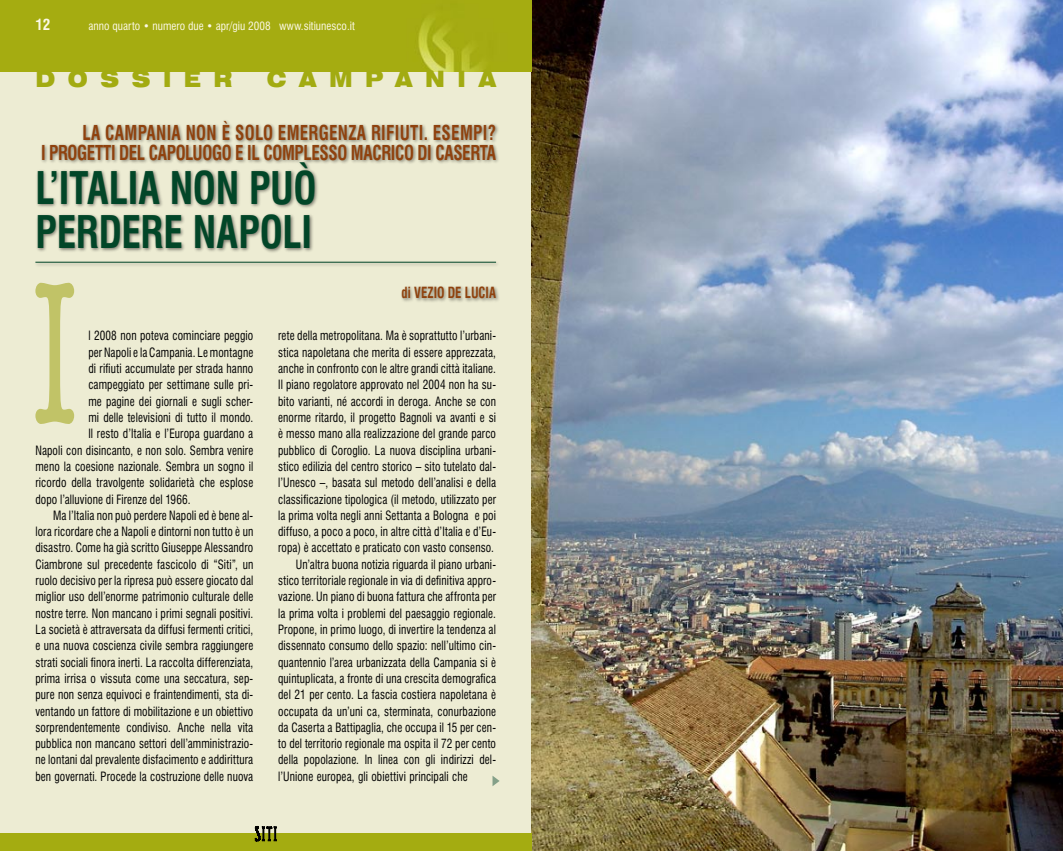
<style>
.page{position:relative;width:1063px;height:851px;background:#fff}
.page>*{position:absolute;margin:0;border:0;box-sizing:border-box;transform-origin:0 0}
.t1{font:700 condensed 43.75px/43.8px "Swiss 721 BT";letter-spacing:-.005em;color:#024628;scale:.9 1}
.t2{font:900 expanded 22.5px "Swiss 721 BT";letter-spacing:.655em;color:#a2ab11;scale:.85 1}
.t3{font:700 condensed 20px/20px "Swiss 721 BT";letter-spacing:-.02em;color:#8f420e;text-align:right;scale:.85 1}
.t4{font:700 condensed 15px "Swiss 721 BT";color:#8f420e;scale:.85 1}
.t5{font:700 condensed 15px "Swiss 721 BT";color:#fcf9e6}
.t6{font:condensed 12.5px "Swiss 721 BT";letter-spacing:.01em;color:#000;scale:.9 1}
.t7{font:condensed 11.25px "Swiss 721 BT";color:#fcf9e6}
</style>
<div class="page">
<div style="left:0;top:0;width:531px;height:850px;background:#edecd3"></div>
<img style="left:531px;top:0;width:532px;height:850px">
<div style="left:0;top:0;width:531px;height:71px;background:#a5ac11"></div>
<div style="left:0;top:833px;width:531px;height:17px;background:#a4ac11"></div>
<svg style="left:255px;top:826px;width:21px;height:15px"></svg>
<svg style="left:35px;top:303px;width:39px;height:121px"></svg>
<svg style="left:493px;top:776px;width:7px;height:10px"></svg>
<div style="left:33px;top:118px;width:468px;height:185px;background:#000;opacity:.5"></div>
<hr style="left:35px;top:262px;width:461px;height:1px;background:#024628">
<p class="t5" style="left:35px;top:16px;width:16px">12</p>
<p class="t7" style="left:89px;top:19px;width:268px">anno quarto • numero due • apr/giu 2008 www.sitiunesco.it</p>
<h2 class="t2" style="left:35px;top:65px;width:233px">DOSSIER</h2>
<h2 class="t2" style="left:267px;top:65px;width:271px">CAMPANIA</h2>
<h3 class="t3" style="left:41px;top:123px;width:537px">LA CAMPANIA NON È SOLO EMERGENZA RIFIUTI. ESEMPI?<br>I PROGETTI DEL CAPOLUOGO E IL COMPLESSO MACRICO DI CASERTA</h3>
<h1 class="t1" style="left:35px;top:166px;width:314px">L’ITALIA NON PUÒ<br>PERDERE NAPOLI</h1>
<p class="t4" style="left:402px;top:283px;width:113px">di VEZIO DE LUCIA</p>
<p class="t6" style="left:88px;top:328px;width:185px">l 2008 non poteva cominciare peggio</p>
<p class="t6" style="left:88px;top:344px;width:185px">per Napoli e la Campania. Le montagne</p>
<p class="t6" style="left:88px;top:361px;width:185px">di rifiuti accumulate per strada hanno</p>
<p class="t6" style="left:88px;top:377px;width:185px">campeggiato per settimane sulle pri-</p>
<p class="t6" style="left:88px;top:393px;width:185px">me pagine dei giornali e sugli scher-</p>
<p class="t6" style="left:88px;top:410px;width:185px">mi delle televisioni di tutto il mondo.</p>
<p class="t6" style="left:88px;top:426px;width:185px">Il resto d’Italia e l’Europa guardano a</p>
<p class="t6" style="left:35px;top:442px;width:244px">Napoli con disincanto, e non solo. Sembra venire</p>
<p class="t6" style="left:35px;top:459px;width:244px">meno la coesione nazionale. Sembra un sogno il</p>
<p class="t6" style="left:35px;top:475px;width:244px">ricordo della travolgente solidarietà che esplose</p>
<p class="t6" style="left:35px;top:491px;width:174px">dopo l’alluvione di Firenze del 1966.</p>
<p class="t6" style="left:53px;top:507px;width:224px">Ma l’Italia non può perdere Napoli ed è bene al-</p>
<p class="t6" style="left:35px;top:524px;width:244px">lora ricordare che a Napoli e dintorni non tutto è un</p>
<p class="t6" style="left:35px;top:540px;width:244px">disastro. Come ha già scritto Giuseppe Alessandro</p>
<p class="t6" style="left:35px;top:556px;width:244px">Ciambrone sul precedente fascicolo di “Siti”, un</p>
<p class="t6" style="left:35px;top:573px;width:244px">ruolo decisivo per la ripresa può essere giocato dal</p>
<p class="t6" style="left:35px;top:589px;width:244px">miglior uso dell’enorme patrimonio culturale delle</p>
<p class="t6" style="left:35px;top:605px;width:244px">nostre terre. Non mancano i primi segnali positivi.</p>
<p class="t6" style="left:35px;top:622px;width:244px">La società è attraversata da diffusi fermenti critici,</p>
<p class="t6" style="left:35px;top:638px;width:244px">e una nuova coscienza civile sembra raggiungere</p>
<p class="t6" style="left:35px;top:654px;width:244px">strati sociali finora inerti. La raccolta differenziata,</p>
<p class="t6" style="left:35px;top:670px;width:244px">prima irrisa o vissuta come una seccatura, sep-</p>
<p class="t6" style="left:35px;top:687px;width:244px">pure non senza equivoci e fraintendimenti, sta di-</p>
<p class="t6" style="left:35px;top:703px;width:244px">ventando un fattore di mobilitazione e un obiettivo</p>
<p class="t6" style="left:35px;top:719px;width:244px">sorprendentemente condiviso. Anche nella vita</p>
<p class="t6" style="left:35px;top:736px;width:244px">pubblica non mancano settori dell’amministrazio-</p>
<p class="t6" style="left:35px;top:752px;width:244px">ne lontani dal prevalente disfacimento e addirittura</p>
<p class="t6" style="left:35px;top:768px;width:244px">ben governati. Procede la costruzione delle nuova</p>
<p class="t6" style="left:278px;top:328px;width:244px">rete della metropolitana. Ma è soprattutto l’urbani-</p>
<p class="t6" style="left:278px;top:344px;width:244px">stica napoletana che merita di essere apprezzata,</p>
<p class="t6" style="left:278px;top:361px;width:244px">anche in confronto con le altre grandi città italiane.</p>
<p class="t6" style="left:278px;top:377px;width:244px">Il piano regolatore approvato nel 2004 non ha su-</p>
<p class="t6" style="left:278px;top:393px;width:244px">bito varianti, né accordi in deroga. Anche se con</p>
<p class="t6" style="left:278px;top:410px;width:244px">enorme ritardo, il progetto Bagnoli va avanti e si</p>
<p class="t6" style="left:278px;top:426px;width:244px">è messo mano alla realizzazione del grande parco</p>
<p class="t6" style="left:278px;top:442px;width:244px">pubblico di Coroglio. La nuova disciplina urbani-</p>
<p class="t6" style="left:278px;top:459px;width:244px">stico edilizia del centro storico – sito tutelato dal-</p>
<p class="t6" style="left:278px;top:475px;width:244px">l’Unesco –, basata sul metodo dell’analisi e della</p>
<p class="t6" style="left:278px;top:491px;width:244px">classificazione tipologica (il metodo, utilizzato per</p>
<p class="t6" style="left:278px;top:507px;width:244px">la prima volta negli anni Settanta a Bologna e poi</p>
<p class="t6" style="left:278px;top:524px;width:244px">diffuso, a poco a poco, in altre città d’Italia e d’Eu-</p>
<p class="t6" style="left:278px;top:540px;width:241px">ropa) è accettato e praticato con vasto consenso.</p>
<p class="t6" style="left:296px;top:556px;width:224px">Un’altra buona notizia riguarda il piano urbani-</p>
<p class="t6" style="left:278px;top:573px;width:244px">stico territoriale regionale in via di definitiva appro-</p>
<p class="t6" style="left:278px;top:589px;width:244px">vazione. Un piano di buona fattura che affronta per</p>
<p class="t6" style="left:278px;top:605px;width:244px">la prima volta i problemi del paesaggio regionale.</p>
<p class="t6" style="left:278px;top:622px;width:244px">Propone, in primo luogo, di invertire la tendenza al</p>
<p class="t6" style="left:278px;top:638px;width:244px">dissennato consumo dello spazio: nell’ultimo cin-</p>
<p class="t6" style="left:278px;top:654px;width:244px">quantennio l’area urbanizzata della Campania si è</p>
<p class="t6" style="left:278px;top:670px;width:244px">quintuplicata, a fronte di una crescita demografica</p>
<p class="t6" style="left:278px;top:687px;width:244px">del 21 per cento. La fascia costiera napoletana è</p>
<p class="t6" style="left:278px;top:703px;width:244px">occupata da un’uni ca, sterminata, conurbazione</p>
<p class="t6" style="left:278px;top:719px;width:244px">da Caserta a Battipaglia, che occupa il 15 per cen-</p>
<p class="t6" style="left:278px;top:736px;width:244px">to del territorio regionale ma ospita il 72 per cento</p>
<p class="t6" style="left:278px;top:752px;width:244px">della popolazione. In linea con gli indirizzi del-</p>
<p class="t6" style="left:278px;top:768px;width:212px">l’Unione europea, gli obiettivi principali che</p>
</div>
